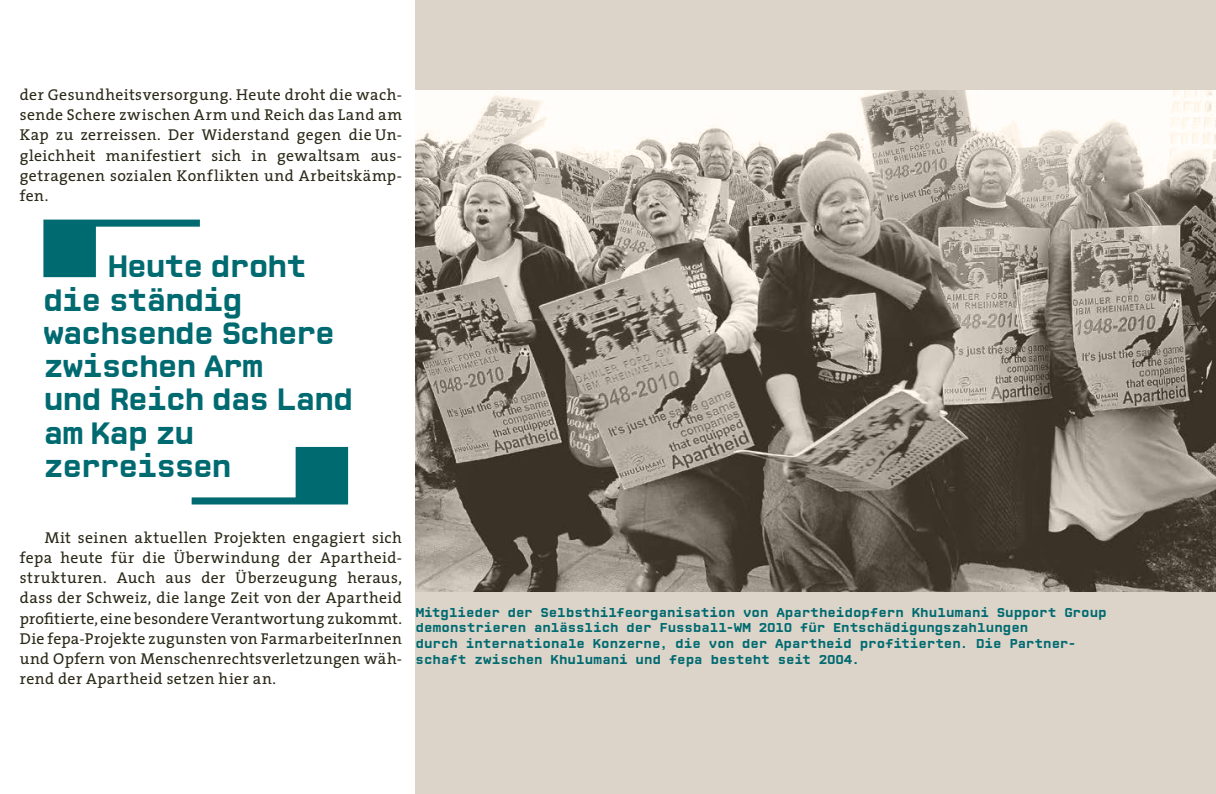
<style>
.page{position:relative;width:1216px;height:794px;background:#fff}
.page>*{position:absolute;margin:0;border:0;box-sizing:border-box;transform-origin:0 0}
.t1{font:700 31.5px/33.2px "CP Mono v 07";letter-spacing:-.055em;color:#006a71}
.t2{font:15.75px/20.1px "The Serif";letter-spacing:.025em;color:#2a2817}
.t3{font:700 13.12px/15.8px "CP Mono v 07";letter-spacing:-.005em;color:#006a71}
</style>
<div class="page">
<svg style="left:43px;top:220px;width:157px;height:57px"></svg>
<svg style="left:192px;top:447px;width:156px;height:57px"></svg>
<div style="left:415px;top:0;width:800px;height:794px;background:#dcd4c8"></div>
<img style="left:415px;top:90px;width:800px;height:502px">
<p class="t2" style="left:20px;top:84px;width:383px">der Gesundheitsversorgung. Heute droht die wach&shy;sende Schere zwischen Arm und Reich das Land am Kap zu zerreissen. Der Widerstand gegen die Un&shy;gleichheit manifestiert sich in gewaltsam aus-- getragenen sozialen Konflikten und Arbeitskämp&shy;fen.</p>
<h1 class="t1" style="left:43px;top:250px;width:312px;text-indent:64px">Heute droht die ständig wachsende Schere zwischen Arm<br>und Reich das Land am Kap zu zerreissen</h1>
<p class="t2" style="left:20px;top:527px;width:383px;text-align:justify;text-indent:25px">Mit seinen aktuellen Projekten engagiert sich fepa heute für die Überwindung der Apartheid&shy;strukturen. Auch aus der Überzeugung heraus, dass der Schweiz, die lange Zeit von der Apartheid profitierte, eine besondere Verantwortung zukommt.<br>Die fepa-Projekte zugunsten von FarmarbeiterInnen und Opfern von Menschenrechtsverletzungen wäh&shy;rend der Apartheid setzen hier an.</p>
<p class="t3" style="left:415px;top:604px;width:692px">Mitglieder der Selbsthilfeorganisation von Apartheidopfern Khulumani Support Group demonstrieren anlässlich der Fussball-WM 2010 für Entschädigungszahlungen<br>durch internationale Konzerne, die von der Apartheid profitierten. Die Partner&shy;schaft zwischen Khulumani und fepa besteht seit 2004.</p>
</div>
